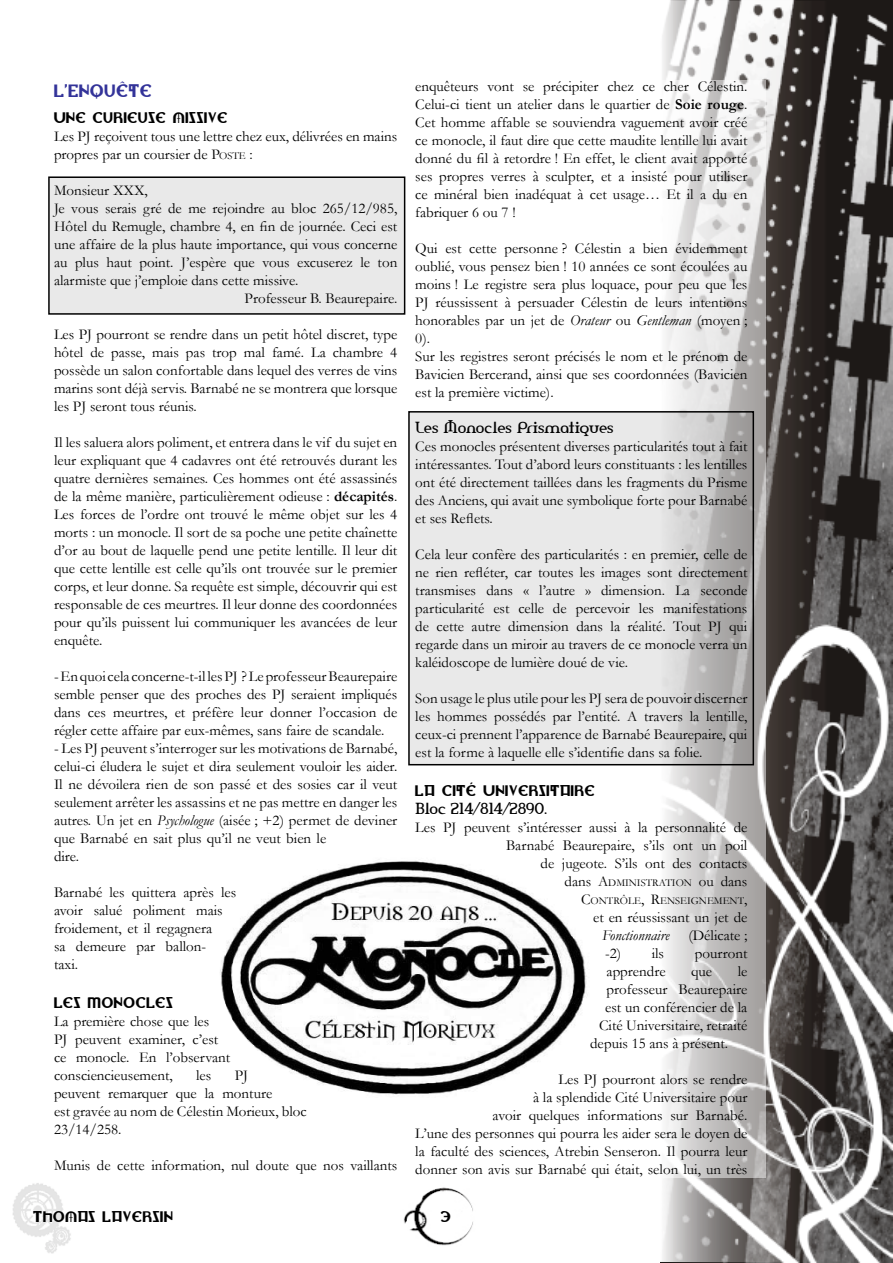
<style>
.page{position:relative;width:893px;height:1263px;background:#fff}
.page>*{position:absolute;margin:0;border:0;box-sizing:border-box;transform-origin:0 0}
.t1{font:21px "Lionheart";color:#339}
.t2{font:18px "Lionheart";color:#000}
.t3{font:15px/18px "Garamond";color:#000;text-align:justify}
.t4{font:15px "Amerika";color:#000}
.t5{font:10.5px/18px "Garamond";color:#000;text-align:right}
.s1{font-size:10.5px}
.s2{font-weight:700}
.s3{font-style:italic}
.s4{font-size:15px}
</style>
<div class="page">
<img style="left:403px;top:1187px;width:70px;height:59px">
<img style="left:12px;top:1183px;width:59px;height:71px">
<svg style="left:658px;top:0;width:235px;height:1263px;background:#6c6967"></svg>
<svg style="left:659px;top:81px;width:106px;height:1097px"></svg>
<div style="left:49px;top:177px;width:356px;height:137px;background:#e9e9e9"></div>
<div style="left:48px;top:176px;width:357px;height:139px;border:2px solid #000"></div>
<svg style="left:411px;top:414px;width:340px;height:348px;background:#dedddd"></svg>
<div style="left:408px;top:411px;width:346px;height:354px;border:2px solid #000"></div>
<img style="left:220px;top:846px;width:373px;height:255px;border-radius:50%">
<svg style="left:441px;top:1212px;width:9px;height:10px"></svg>
<h1 class="t1" style="left:54px;top:81px;width:100px">L’ENQUÊTE</h1>
<p class="t2" style="left:54px;top:109px;width:176px">UNE CURIEUSE MISSIVE</p>
<p class="t3" style="left:54px;top:127px;width:345px">Les PJ reçoivent tous une lettre chez eux, délivrées en mains propres par un coursier de P<span class="s1">oste</span> :</p>
<p class="t3" style="left:54px;top:181px;width:95px">Monsieur XXX,</p>
<p class="t3" style="left:54px;top:199px;width:345px">Je vous serais gré de me rejoindre au bloc 265/12/985,</p>
<p class="t3" style="left:54px;top:217px;width:345px">Hôtel du Remugle, chambre 4, en fin de journée. Ceci est</p>
<p class="t3" style="left:54px;top:235px;width:345px">une affaire de la plus haute importance, qui vous concerne</p>
<p class="t3" style="left:54px;top:253px;width:345px">au plus haut point. J’espère que vous excuserez le ton</p>
<p class="t3" style="left:54px;top:271px;width:246px">alarmiste que j’emploie dans cette missive.</p>
<p class="t3" style="left:245px;top:289px;width:154px">Professeur B. Beaurepaire.</p>
<p class="t3" style="left:54px;top:325px;width:345px">Les PJ pourront se rendre dans un petit hôtel discret, type hôtel de passe, mais pas trop mal famé. La chambre 4 possède un salon confortable dans lequel des verres de vins marins sont déjà servis. Barnabé ne se montrera que lorsque les PJ seront tous réunis.</p>
<p class="t3" style="left:54px;top:433px;width:345px">Il les saluera alors poliment, et entrera dans le vif du sujet en leur expliquant que 4 cadavres ont été retrouvés durant les quatre dernières semaines. Ces hommes ont été assassinés de la même manière, particulièrement odieuse : <span class="s2">décapités</span>.<br>Les forces de l’ordre ont trouvé le même objet sur les 4 morts : un monocle. Il sort de sa poche une petite chaînette d’or au bout de laquelle pend une petite lentille. Il leur dit que cette lentille est celle qu’ils ont trouvée sur le premier corps, et leur donne. Sa requête est simple, découvrir qui est responsable de ces meurtres. Il leur donne des coordonnées pour qu’ils puissent lui communiquer les avancées de leur enquête.</p>
<p class="t3" style="left:54px;top:667px;width:345px">- En quoi cela concerne-t-il les PJ ? Le professeur Beaurepaire semble penser que des proches des PJ seraient impliqués dans ces meurtres, et préfère leur donner l’occasion de régler cette affaire par eux-mêmes, sans faire de scandale.</p>
<p class="t3" style="left:54px;top:739px;width:345px;text-align:left">- Les PJ peuvent s’interroger sur les motivations de Barnabé, celui-ci éludera le sujet et dira seulement vouloir les aider.<br>Il ne dévoilera rien de son passé et des sosies car il veut seulement arrêter les assassins et ne pas mettre en danger les autres. Un jet en <span class="s3">Psychologue</span> (aisée ; +2) permet de deviner que Barnabé en sait plus qu’il ne veut bien le<br>dire.</p>
<p class="t3" style="left:54px;top:883px;width:184px;text-align:left">Barnabé les quittera après les avoir salué poliment mais froidement, et il regagnera<br>sa demeure par ballon-<br>taxi.</p>
<p class="t2" style="left:54px;top:995px;width:121px">LES MONOCLES</p>
<p class="t3" style="left:54px;top:1012px;width:178px;text-align:left">La première chose que les<br>PJ peuvent examiner, c’est ce monocle. En l’observant consciencieusement,</p>
<p class="t3" style="left:196px;top:1066px;width:17px">les</p>
<p class="t3" style="left:54px;top:1066px;width:254px;text-align:left;text-indent:181px">PJ<br>peuvent remarquer que la monture<br>est gravée au nom de Célestin Morieux, bloc<br>23/14/258.</p>
<p class="t3" style="left:54px;top:1156px;width:345px">Munis de cette information, nul doute que nos vaillants</p>
<p class="t2" style="left:33px;top:1209px;width:142px">THOMAS LAVERSIN</p>
<p class="t3" style="left:415px;top:77px;width:334px">enquêteurs vont se précipiter chez ce cher Célestin.<br>Celui-ci tient un atelier dans le quartier de <span class="s2">Soie rouge</span>.<br>Cet homme affable se souviendra vaguement avoir créé ce monocle, il faut dire que cette maudite lentille lui avait donné du fil à retordre ! En effet, le client avait apporté ses propres verres à sculpter, et a insisté pour utiliser ce minéral bien inadéquat à cet usage… Et il a du en fabriquer 6 ou 7 !</p>
<p class="t3" style="left:415px;top:239px;width:334px;text-align:left">Qui est cette personne ? Célestin a bien évidemment oublié, vous pensez bien ! 10 années ce sont écoulées au moins ! Le registre sera plus loquace, pour peu que les PJ réussissent à persuader Célestin de leurs intentions honorables par un jet de <span class="s3">Orateur</span> ou <span class="s3">Gentleman</span> (moyen ; 0).<br>Sur les registres seront précisés le nom et le prénom de Bavicien Bercerand, ainsi que ses coordonnées (Bavicien est la première victime).</p>
<p class="t4" style="left:415px;top:417px;width:200px">Les Monocles Prismatiques</p>
<p class="t3" style="left:415px;top:437px;width:334px">Ces monocles présentent diverses particularités tout à fait intéressantes. Tout d’abord leurs constituants : les lentilles ont été directement taillées dans les fragments du Prisme des Anciens, qui avait une symbolique forte pour Barnabé et ses Reflets.</p>
<p class="t3" style="left:415px;top:545px;width:334px">Cela leur confère des particularités : en premier, celle de ne rien refléter, car toutes les images sont directement transmises dans « l’autre » dimension. La seconde particularité est celle de percevoir les manifestations de cette autre dimension dans la réalité. Tout PJ qui regarde dans un miroir au travers de ce monocle verra un kaléidoscope de lumière doué de vie.</p>
<p class="t3" style="left:415px;top:689px;width:334px">Son usage le plus utile pour les PJ sera de pouvoir discerner les hommes possédés par l’entité. A travers la lentille, ceux-ci prennent l’apparence de Barnabé Beaurepaire, qui est la forme à laquelle elle s’identifie dans sa folie.</p>
<p class="t2" style="left:415px;top:783px;width:182px">LA CITÉ UNIVERSITAIRE</p>
<p class="t4" style="left:415px;top:798px;width:133px">Bloc 214/814/2890.</p>
<p class="t3" style="left:415px;top:818px;width:334px;text-align:right">Les PJ peuvent s’intéresser aussi à la personnalité de<br>Barnabé Beaurepaire, s’ils ont un poil<br>de jugeote. S’ils ont des contacts</p>
<p class="t5" style="left:565px;top:874px;width:184px"><span class="s4">dans A</span>dministration <span class="s4">ou dans<br>C</span>ontrôle<span class="s4">, R</span>enseignement<span class="s4">,</span></p>
<p class="t3" style="left:602px;top:908px;width:147px;text-indent:-9px">et en réussissant un jet de <span class="s3">Fonctionnaire</span> (Délicate ; -2)</p>
<p class="t3" style="left:652px;top:944px;width:14px">ils</p>
<p class="t3" style="left:695px;top:944px;width:54px">pourront</p>
<p class="t3" style="left:607px;top:962px;width:61px">apprendre</p>
<p class="t3" style="left:691px;top:962px;width:22px">que</p>
<p class="t3" style="left:738px;top:962px;width:11px">le</p>
<p class="t3" style="left:607px;top:980px;width:142px">professeur Beaurepaire</p>
<p class="t3" style="left:605px;top:998px;width:144px">est un conférencier de la</p>
<p class="t3" style="left:599px;top:1016px;width:150px">Cité Universitaire, retraité</p>
<p class="t3" style="left:590px;top:1034px;width:140px">depuis 15 ans à présent.</p>
<p class="t3" style="left:415px;top:1070px;width:334px;text-align:right">Les PJ pourront alors se rendre<br>à la splendide Cité Universitaire pour<br>avoir quelques informations sur Barnabé.<br>L’une des personnes qui pourra les aider sera le doyen de la faculté des sciences, Atrebin Senseron. Il pourra leur donner son avis sur Barnabé qui était, selon lui, un très</p>
</div>
